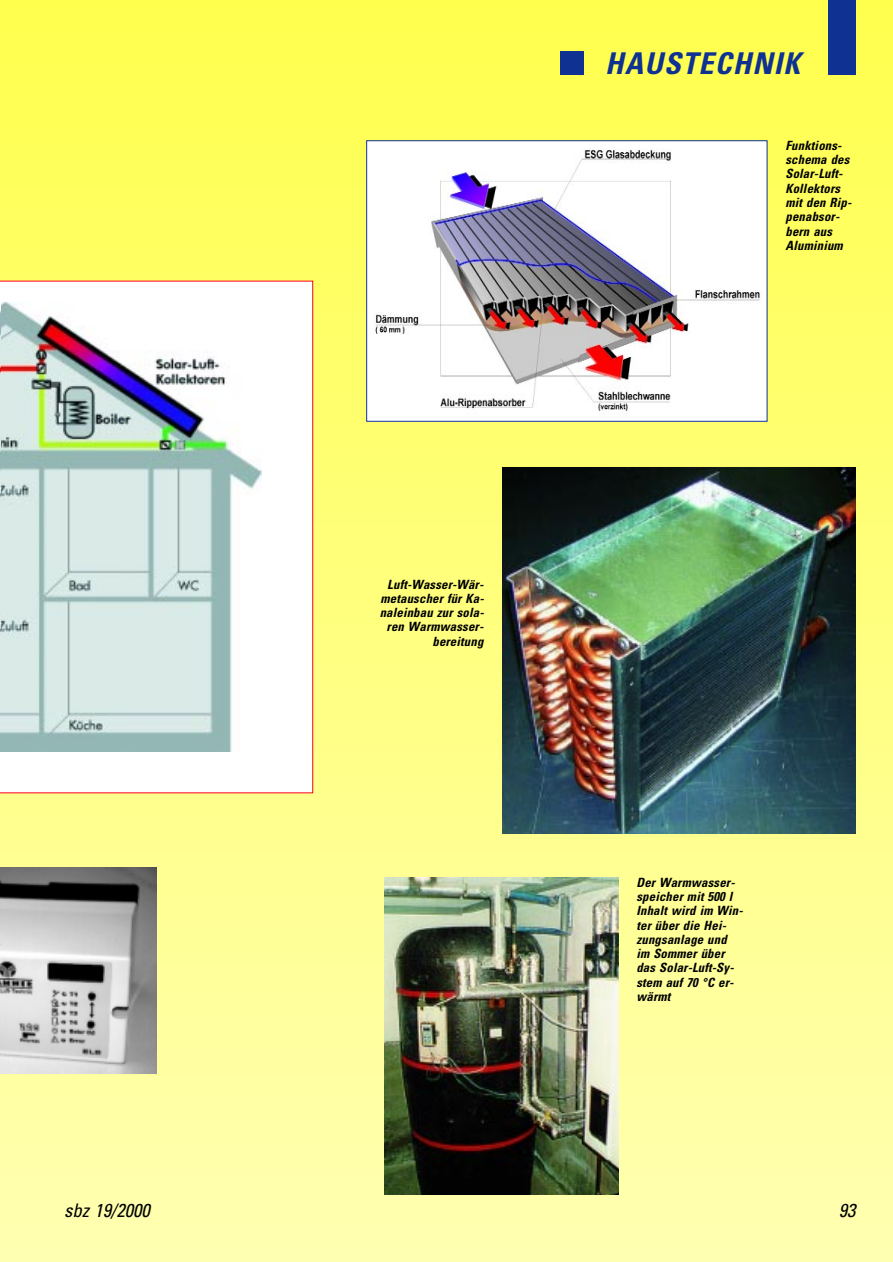
<style>
.page{position:relative;width:893px;height:1262px;background:#fff}
.page>*{position:absolute;margin:0;border:0;box-sizing:border-box;transform-origin:0 0}
.t1{font:italic 700 condensed 30px "Univers";color:#0e3192}
.t2{font:italic condensed 18.75px "Univers";color:#000}
.t3{font:italic 700 condensed 12.75px/14.2px "Univers";letter-spacing:.015em;color:#000}
</style>
<div class="page">
<div style="left:0;top:0;width:892px;height:13px;background:#ffff4e"></div>
<div style="left:0;top:9px;width:892px;height:16px;background:#ffff4f"></div>
<div style="left:0;top:21px;width:892px;height:17px;background:#ffff50"></div>
<div style="left:0;top:34px;width:892px;height:16px;background:#ffff51"></div>
<div style="left:0;top:46px;width:892px;height:17px;background:#ffff52"></div>
<div style="left:0;top:59px;width:892px;height:16px;background:#ffff53"></div>
<div style="left:0;top:72px;width:892px;height:16px;background:#ffff53"></div>
<div style="left:0;top:84px;width:892px;height:16px;background:#ffff54"></div>
<div style="left:0;top:97px;width:892px;height:16px;background:#ff5"></div>
<div style="left:0;top:109px;width:892px;height:16px;background:#ffff56"></div>
<div style="left:0;top:122px;width:892px;height:16px;background:#ffff57"></div>
<div style="left:0;top:134px;width:892px;height:17px;background:#ffff58"></div>
<div style="left:0;top:147px;width:892px;height:16px;background:#ffff5a"></div>
<div style="left:0;top:159px;width:892px;height:17px;background:#ffff5b"></div>
<div style="left:0;top:172px;width:892px;height:16px;background:#ffff5c"></div>
<div style="left:0;top:184px;width:892px;height:17px;background:#ffff5d"></div>
<div style="left:0;top:197px;width:892px;height:16px;background:#ffff5e"></div>
<div style="left:0;top:209px;width:892px;height:17px;background:#ffff5f"></div>
<div style="left:0;top:222px;width:892px;height:16px;background:#ffff60"></div>
<div style="left:0;top:235px;width:892px;height:16px;background:#ffff60"></div>
<div style="left:0;top:247px;width:892px;height:16px;background:#ffff61"></div>
<div style="left:0;top:260px;width:892px;height:16px;background:#ffff62"></div>
<div style="left:0;top:272px;width:892px;height:16px;background:#ffff63"></div>
<div style="left:0;top:285px;width:892px;height:16px;background:#ffff64"></div>
<div style="left:0;top:297px;width:892px;height:17px;background:#ffff65"></div>
<div style="left:0;top:310px;width:892px;height:16px;background:#ffff67"></div>
<div style="left:0;top:322px;width:892px;height:17px;background:#ffff68"></div>
<div style="left:0;top:335px;width:892px;height:16px;background:#ffff69"></div>
<div style="left:0;top:347px;width:892px;height:17px;background:#ffff6a"></div>
<div style="left:0;top:360px;width:892px;height:16px;background:#ffff6b"></div>
<div style="left:0;top:372px;width:892px;height:17px;background:#ffff6c"></div>
<div style="left:0;top:385px;width:892px;height:16px;background:#ffff6c"></div>
<div style="left:0;top:398px;width:892px;height:16px;background:#ffff6d"></div>
<div style="left:0;top:410px;width:892px;height:16px;background:#ffff6e"></div>
<div style="left:0;top:423px;width:892px;height:16px;background:#ffff6f"></div>
<div style="left:0;top:435px;width:892px;height:16px;background:#ffff70"></div>
<div style="left:0;top:448px;width:892px;height:16px;background:#ffff71"></div>
<div style="left:0;top:460px;width:892px;height:17px;background:#ffff72"></div>
<div style="left:0;top:473px;width:892px;height:16px;background:#ffff74"></div>
<div style="left:0;top:485px;width:892px;height:17px;background:#ffff75"></div>
<div style="left:0;top:498px;width:892px;height:16px;background:#ffff76"></div>
<div style="left:0;top:510px;width:892px;height:17px;background:#ff7"></div>
<div style="left:0;top:523px;width:892px;height:16px;background:#ffff78"></div>
<div style="left:0;top:535px;width:892px;height:17px;background:#ffff79"></div>
<div style="left:0;top:548px;width:892px;height:16px;background:#ffff79"></div>
<div style="left:0;top:561px;width:892px;height:16px;background:#ffff7a"></div>
<div style="left:0;top:573px;width:892px;height:16px;background:#ffff7b"></div>
<div style="left:0;top:586px;width:892px;height:16px;background:#ffff7c"></div>
<div style="left:0;top:598px;width:892px;height:16px;background:#ffff7d"></div>
<div style="left:0;top:611px;width:892px;height:16px;background:#ffff7e"></div>
<div style="left:0;top:623px;width:892px;height:17px;background:#ffff80"></div>
<div style="left:0;top:636px;width:892px;height:16px;background:#ffff81"></div>
<div style="left:0;top:648px;width:892px;height:17px;background:#ffff82"></div>
<div style="left:0;top:661px;width:892px;height:16px;background:#ffff83"></div>
<div style="left:0;top:673px;width:892px;height:17px;background:#ffff84"></div>
<div style="left:0;top:686px;width:892px;height:16px;background:#ffff85"></div>
<div style="left:0;top:698px;width:892px;height:17px;background:#ffff86"></div>
<div style="left:0;top:711px;width:892px;height:16px;background:#ffff86"></div>
<div style="left:0;top:724px;width:892px;height:16px;background:#ffff87"></div>
<div style="left:0;top:736px;width:892px;height:16px;background:#ff8"></div>
<div style="left:0;top:749px;width:892px;height:16px;background:#ffff89"></div>
<div style="left:0;top:761px;width:892px;height:16px;background:#ffff8a"></div>
<div style="left:0;top:774px;width:892px;height:16px;background:#ffff8b"></div>
<div style="left:0;top:786px;width:892px;height:17px;background:#ffff8d"></div>
<div style="left:0;top:799px;width:892px;height:16px;background:#ffff8e"></div>
<div style="left:0;top:811px;width:892px;height:17px;background:#ffff8f"></div>
<div style="left:0;top:824px;width:892px;height:16px;background:#ffff90"></div>
<div style="left:0;top:836px;width:892px;height:17px;background:#ffff91"></div>
<div style="left:0;top:849px;width:892px;height:16px;background:#ffff92"></div>
<div style="left:0;top:861px;width:892px;height:17px;background:#ffff93"></div>
<div style="left:0;top:874px;width:892px;height:16px;background:#ffff93"></div>
<div style="left:0;top:887px;width:892px;height:16px;background:#ffff94"></div>
<div style="left:0;top:899px;width:892px;height:16px;background:#ffff95"></div>
<div style="left:0;top:912px;width:892px;height:16px;background:#ffff96"></div>
<div style="left:0;top:924px;width:892px;height:16px;background:#ffff97"></div>
<div style="left:0;top:937px;width:892px;height:16px;background:#ffff98"></div>
<div style="left:0;top:949px;width:892px;height:17px;background:#ffff9a"></div>
<div style="left:0;top:962px;width:892px;height:16px;background:#ffff9b"></div>
<div style="left:0;top:974px;width:892px;height:17px;background:#ffff9c"></div>
<div style="left:0;top:987px;width:892px;height:16px;background:#ffff9d"></div>
<div style="left:0;top:999px;width:892px;height:17px;background:#ffff9e"></div>
<div style="left:0;top:1012px;width:892px;height:16px;background:#ffff9f"></div>
<div style="left:0;top:1024px;width:892px;height:17px;background:#ffff9f"></div>
<div style="left:0;top:1037px;width:892px;height:16px;background:#ffffa0"></div>
<div style="left:0;top:1050px;width:892px;height:16px;background:#ffffa1"></div>
<div style="left:0;top:1062px;width:892px;height:16px;background:#ffffa2"></div>
<div style="left:0;top:1075px;width:892px;height:16px;background:#ffffa3"></div>
<div style="left:0;top:1087px;width:892px;height:16px;background:#ffffa4"></div>
<div style="left:0;top:1100px;width:892px;height:16px;background:#ffffa5"></div>
<div style="left:0;top:1112px;width:892px;height:17px;background:#ffffa7"></div>
<div style="left:0;top:1125px;width:892px;height:16px;background:#ffffa8"></div>
<div style="left:0;top:1137px;width:892px;height:17px;background:#ffffa9"></div>
<div style="left:0;top:1150px;width:892px;height:16px;background:#ffa"></div>
<div style="left:0;top:1162px;width:892px;height:17px;background:#ffffab"></div>
<div style="left:0;top:1175px;width:892px;height:16px;background:#ffffac"></div>
<div style="left:0;top:1187px;width:892px;height:17px;background:#ffffac"></div>
<div style="left:0;top:1200px;width:892px;height:16px;background:#ffffad"></div>
<div style="left:0;top:1213px;width:892px;height:16px;background:#ffffae"></div>
<div style="left:0;top:1225px;width:892px;height:16px;background:#ffffaf"></div>
<div style="left:0;top:1238px;width:892px;height:16px;background:#ffffb0"></div>
<div style="left:0;top:1250px;width:892px;height:11px;background:#ffffb1"></div>
<div style="left:827px;top:0;width:28px;height:74px;background:#0e3192"></div>
<div style="left:560px;top:51px;width:23px;height:23px;background:#0e3192"></div>
<div style="left:0;top:281px;width:313px;height:512px;background:#fff"></div>
<img style="left:0;top:867px;width:157px;height:206px">
<img style="left:368px;top:142px;width:397px;height:277px">
<div style="left:366px;top:140px;width:401px;height:281px;border:1px solid #0e3192"></div>
<img style="left:503px;top:468px;width:352px;height:365px">
<img style="left:384px;top:877px;width:234px;height:317px">
<hr style="left:0;top:298px;width:2px;height:477px;background:#fff">
<svg style="left:2px;top:298px;width:290px;height:477px;background:#d2dedd"></svg>
<h1 class="t1" style="left:605px;top:53px;width:196px">HAUSTECHNIK</h1>
<p class="t3" style="left:380px;top:578px;width:108px;text-align:right">Luft-Wasser-Wär&shy;metauscher für Ka&shy;naleinbau zur sola&shy;ren Warmwasser&shy;bereitung</p>
<p class="t3" style="left:785px;top:140px;width:70px">Funktions&shy;schema des<br>Solar-Luft-<br>Kollektors mit den Rip&shy;penabsor&shy;bern aus<br>Aluminium</p>
<p class="t3" style="left:636px;top:876px;width:110px">Der Warmwasser&shy;speicher mit 500 l<br>Inhalt wird im Win&shy;ter über die Hei&shy;zungsanlage und im Sommer über das Solar-Luft-Sy&shy;stem auf 70 °C er&shy;wärmt</p>
<h2 class="t2" style="left:64px;top:1203px;width:91px">sbz 19/2000</h2>
<h2 class="t2" style="left:838px;top:1203px;width:22px">93</h2>
</div>
